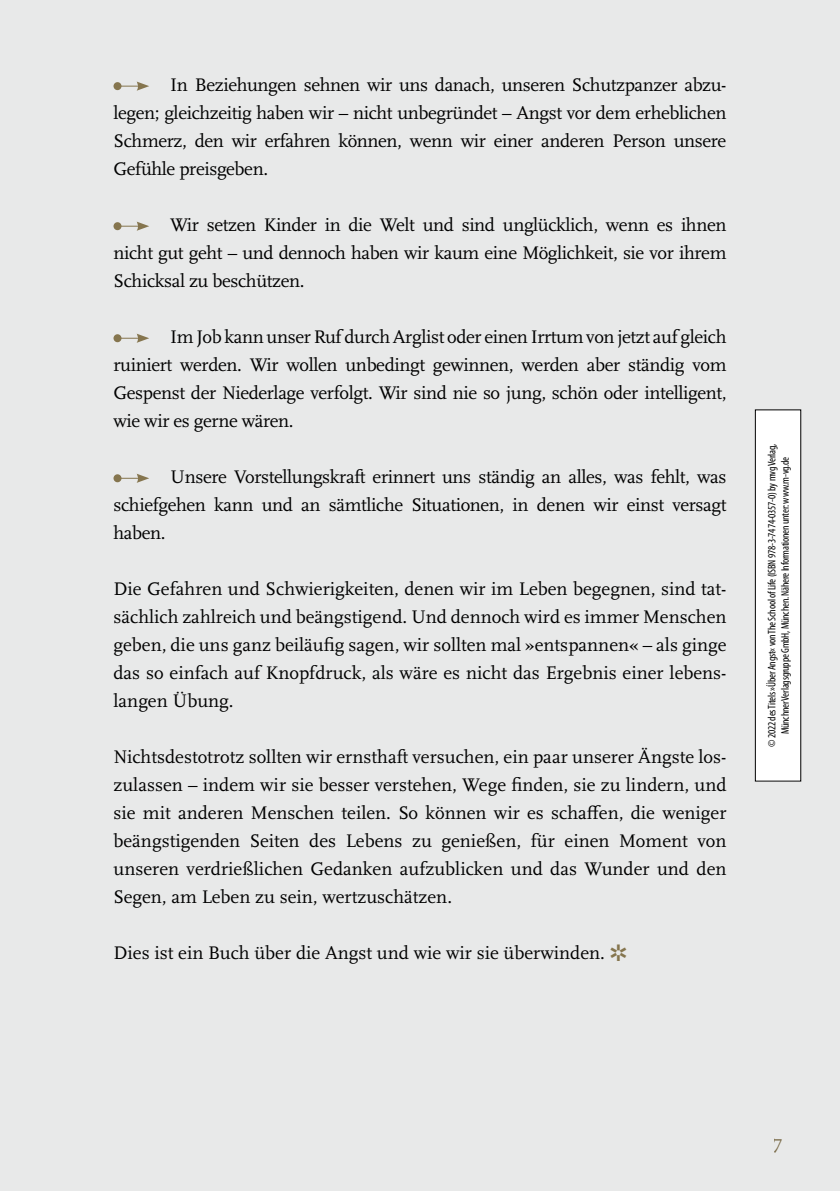
<style>
.page{position:relative;width:840px;height:1191px;background:#fff}
.page>*{position:absolute;margin:0;border:0;box-sizing:border-box;transform-origin:0 0}
.no_indent_line_space{font:19px/28px "Scala Pro";letter-spacing:-.02em;color:#000;text-align:justify}
.no_indent_line_space-2{font:19px "Scala Pro";color:#000}
.t1{font:19px "Scala Pro";color:#85754e}
.t2{font:condensed 11px/13.2px "Myriad Pro";letter-spacing:-.02em;color:#000;text-align:center}
.s1{color:#85754e}
</style>
<div class="page">
<div style="left:0;top:0;width:839px;height:1191px;background:#e8e9e9"></div>
<div style="left:113px;top:82px;width:8px;height:8px;background:#85754e;border-radius:50%"></div>
<svg style="left:117px;top:82px;width:32px;height:9px"></svg>
<div style="left:113px;top:222px;width:8px;height:8px;background:#85754e;border-radius:50%"></div>
<svg style="left:117px;top:222px;width:32px;height:9px"></svg>
<div style="left:113px;top:334px;width:8px;height:8px;background:#85754e;border-radius:50%"></div>
<svg style="left:117px;top:334px;width:32px;height:9px"></svg>
<div style="left:113px;top:474px;width:8px;height:8px;background:#85754e;border-radius:50%"></div>
<svg style="left:117px;top:474px;width:32px;height:9px"></svg>
<div style="left:755px;top:410px;width:45px;height:371px;background:#fff"></div>
<div style="left:754px;top:409px;width:46px;height:372px;border:1px solid #000"></div>
<p class="no_indent_line_space" style="left:113px;top:70px;width:614px;text-indent:57px">In Beziehungen sehnen wir uns danach, unseren Schutzpanzer abzu&shy;legen; gleichzeitig haben wir – nicht unbegründet – Angst vor dem erheblichen Schmerz, den wir erfahren können, wenn wir einer anderen Person unsere Gefühle preisgeben.</p>
<p class="no_indent_line_space" style="left:113px;top:210px;width:614px;text-indent:57px">Wir setzen Kinder in die Welt und sind unglücklich, wenn es ihnen nicht gut geht – und dennoch haben wir kaum eine Möglichkeit, sie vor ihrem Schicksal zu beschützen.</p>
<p class="no_indent_line_space" style="left:113px;top:322px;width:614px;text-indent:57px">Im Job kann unser Ruf durch Arglist oder einen Irrtum von jetzt auf gleich ruiniert werden. Wir wollen unbedingt gewinnen, werden aber ständig vom Gespenst der Niederlage verfolgt. Wir sind nie so jung, schön oder intelligent, wie wir es gerne wären.</p>
<p class="no_indent_line_space" style="left:113px;top:462px;width:614px;text-indent:57px">Unsere Vorstellungskraft erinnert uns ständig an alles, was fehlt, was schiefgehen kann und an sämtliche Situationen, in denen wir einst versagt haben.</p>
<p class="no_indent_line_space" style="left:113px;top:574px;width:614px">Die Gefahren und Schwierigkeiten, denen wir im Leben begegnen, sind tat&shy;sächlich zahlreich und beängstigend. Und dennoch wird es immer Menschen geben, die uns ganz beiläufig sagen, wir sollten mal »entspannen« – als ginge das so einfach auf Knopfdruck, als wäre es nicht das Ergebnis einer lebens&shy;langen Übung.</p>
<p class="no_indent_line_space" style="left:113px;top:742px;width:614px">Nichtsdestotrotz sollten wir ernsthaft versuchen, ein paar unserer Ängste los&shy;zulassen – indem wir sie besser verstehen, Wege finden, sie zu lindern, und sie mit anderen Menschen teilen. So können wir es schaffen, die weniger beängstigenden Seiten des Lebens zu genießen, für einen Moment von unseren verdrießlichen Gedanken aufzublicken und das Wunder und den Segen, am Leben zu sein, wertzuschätzen.</p>
<p class="no_indent_line_space-2" style="left:113px;top:941px;width:515px">Dies ist ein Buch über die Angst und wie wir sie überwinden. <span class="s1">✲</span></p>
<p class="t2" style="left:764px;top:747px;width:304px;rotate:-90deg">© 2022 des Titels »Über Angst« von The School of Life (ISBN 978-3-7474-0357-0) by mvg Verlag,<br>Münchner Verlagsgruppe GmbH, München. Nähere Informationen unter: www.m-vg.de</p>
<p class="t1" style="left:773px;top:1130px;width:11px">7</p>
</div>
